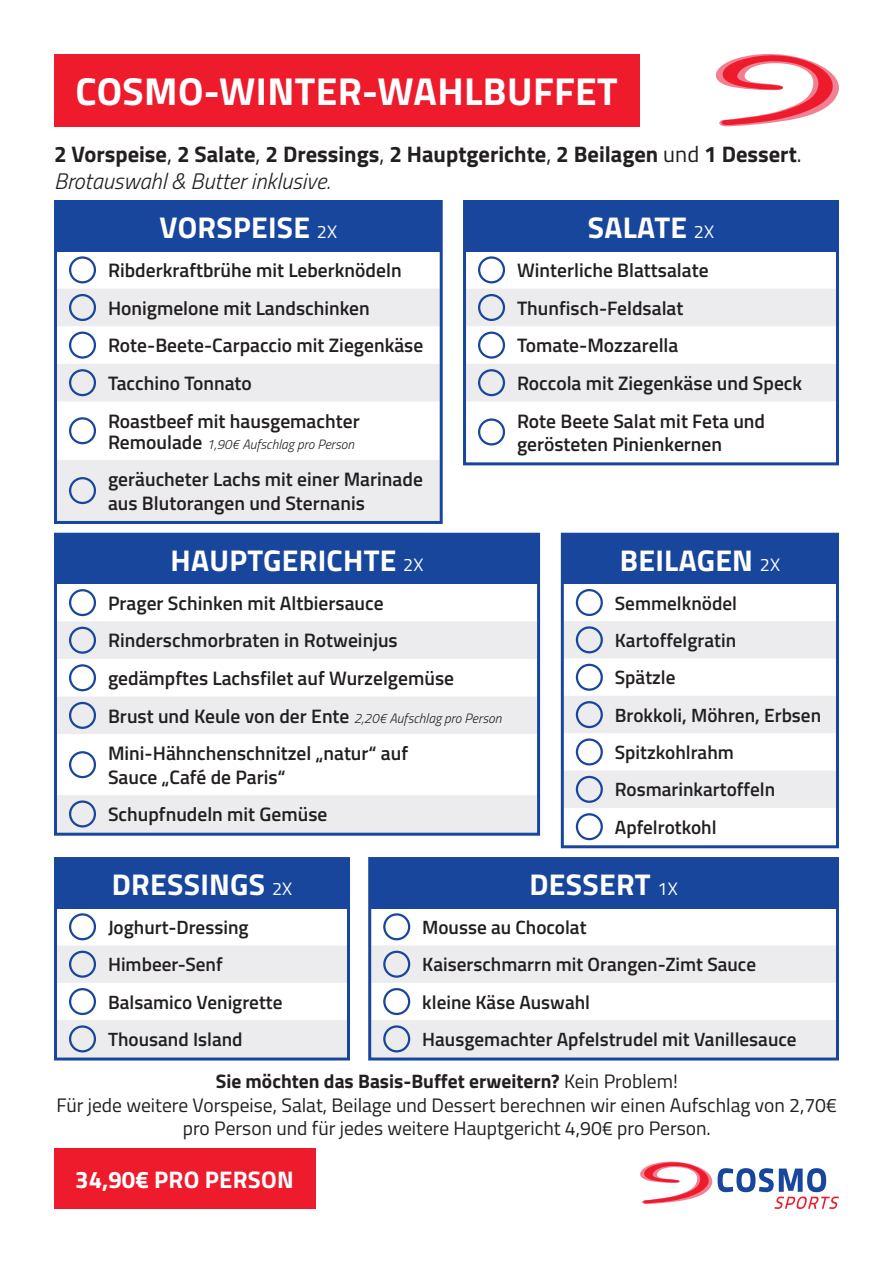
<style>
.page{position:relative;width:893px;height:1263px;background:#fff}
.page>*{position:absolute;margin:0;border:0;box-sizing:border-box;transform-origin:0 0}
.t1{font:700 39px "Titillium";letter-spacing:.01em;color:#fff}
.t2{font:700 30px "Titillium";letter-spacing:.01em;color:#fff}
.t3{font:700 24px "Titillium";letter-spacing:.01em;color:#fff}
.t4{font:700 22.5px/27px "Titillium";color:#231f20}
.t5{font:600 19.5px/37.7px "Titillium";color:#231f20}
.t6{font:19.5px/23.4px "Titillium";color:#231f20;text-align:center}
.t7{font:600 19.2px/37.3px "Titillium";color:#231f20}
.t8{font:italic 300 13.5px "Titillium";color:#231f20}
.s1{font-weight:400}
.s2{font-weight:300;font-style:italic}
.s3{font-weight:400;font-size:18px}
.s4{font-weight:600;font-style:normal;font-size:19.5px}
.s5{font-weight:300;font-style:italic;font-size:13.5px}
.s6{font-weight:700}
</style>
<div class="page">
<div style="left:54px;top:54px;width:585px;height:72px;background:#ee1b2d"></div>
<div style="left:54px;top:1148px;width:261px;height:61px;background:#ee1b2d"></div>
<div style="left:57px;top:203px;width:383px;height:48px;background:#18469d"></div>
<svg style="left:58px;top:289px;width:381px;height:231px;fill:#ececee"></svg>
<div style="left:69px;top:256px;width:27px;height:27px;border:2px solid #18469d;border-radius:50%"></div>
<div style="left:69px;top:294px;width:27px;height:27px;border:2px solid #18469d;border-radius:50%"></div>
<div style="left:69px;top:332px;width:27px;height:27px;border:2px solid #18469d;border-radius:50%"></div>
<div style="left:69px;top:369px;width:27px;height:27px;border:2px solid #18469d;border-radius:50%"></div>
<div style="left:69px;top:417px;width:27px;height:27px;border:2px solid #18469d;border-radius:50%"></div>
<div style="left:69px;top:477px;width:27px;height:27px;border:2px solid #18469d;border-radius:50%"></div>
<div style="left:54px;top:200px;width:389px;height:324px;border:3px solid #18469d"></div>
<svg style="left:640px;top:1161px;width:199px;height:48px"></svg>
<div style="left:466px;top:203px;width:370px;height:48px;background:#18469d"></div>
<svg style="left:467px;top:289px;width:368px;height:112px"></svg>
<div style="left:478px;top:256px;width:27px;height:27px;border:2px solid #18469d;border-radius:50%"></div>
<div style="left:478px;top:294px;width:27px;height:27px;border:2px solid #18469d;border-radius:50%"></div>
<div style="left:478px;top:332px;width:27px;height:27px;border:2px solid #18469d;border-radius:50%"></div>
<div style="left:478px;top:369px;width:27px;height:27px;border:2px solid #18469d;border-radius:50%"></div>
<div style="left:478px;top:418px;width:27px;height:27px;border:2px solid #18469d;border-radius:50%"></div>
<div style="left:463px;top:200px;width:376px;height:265px;border:3px solid #18469d"></div>
<div style="left:57px;top:536px;width:480px;height:48px;background:#18469d"></div>
<svg style="left:58px;top:621px;width:478px;height:211px;fill:#ececee"></svg>
<div style="left:69px;top:589px;width:27px;height:27px;border:2px solid #18469d;border-radius:50%"></div>
<div style="left:69px;top:627px;width:27px;height:27px;border:2px solid #18469d;border-radius:50%"></div>
<div style="left:69px;top:664px;width:27px;height:27px;border:2px solid #18469d;border-radius:50%"></div>
<div style="left:69px;top:702px;width:27px;height:27px;border:2px solid #18469d;border-radius:50%"></div>
<div style="left:69px;top:751px;width:27px;height:27px;border:2px solid #18469d;border-radius:50%"></div>
<div style="left:69px;top:800px;width:27px;height:27px;border:2px solid #18469d;border-radius:50%"></div>
<div style="left:54px;top:533px;width:486px;height:303px;border:3px solid #18469d"></div>
<div style="left:564px;top:536px;width:272px;height:48px;background:#18469d"></div>
<svg style="left:565px;top:621px;width:270px;height:187px;fill:#ececee"></svg>
<div style="left:576px;top:589px;width:27px;height:27px;border:2px solid #18469d;border-radius:50%"></div>
<div style="left:576px;top:626px;width:27px;height:27px;border:2px solid #18469d;border-radius:50%"></div>
<div style="left:576px;top:664px;width:27px;height:27px;border:2px solid #18469d;border-radius:50%"></div>
<div style="left:576px;top:701px;width:27px;height:27px;border:2px solid #18469d;border-radius:50%"></div>
<div style="left:576px;top:738px;width:27px;height:27px;border:2px solid #18469d;border-radius:50%"></div>
<div style="left:576px;top:776px;width:27px;height:27px;border:2px solid #18469d;border-radius:50%"></div>
<div style="left:576px;top:813px;width:27px;height:27px;border:2px solid #18469d;border-radius:50%"></div>
<div style="left:561px;top:533px;width:278px;height:315px;border:3px solid #18469d"></div>
<div style="left:57px;top:860px;width:290px;height:48px;background:#18469d"></div>
<svg style="left:58px;top:945px;width:288px;height:111px"></svg>
<div style="left:69px;top:913px;width:27px;height:27px;border:2px solid #18469d;border-radius:50%"></div>
<div style="left:69px;top:951px;width:27px;height:27px;border:2px solid #18469d;border-radius:50%"></div>
<div style="left:69px;top:988px;width:27px;height:27px;border:2px solid #18469d;border-radius:50%"></div>
<div style="left:69px;top:1025px;width:27px;height:27px;border:2px solid #18469d;border-radius:50%"></div>
<div style="left:54px;top:857px;width:296px;height:203px;border:3px solid #18469d"></div>
<div style="left:371px;top:860px;width:465px;height:48px;background:#18469d"></div>
<svg style="left:372px;top:945px;width:463px;height:111px;fill:#ececee"></svg>
<div style="left:383px;top:913px;width:27px;height:27px;border:2px solid #18469d;border-radius:50%"></div>
<div style="left:383px;top:951px;width:27px;height:27px;border:2px solid #18469d;border-radius:50%"></div>
<div style="left:383px;top:988px;width:27px;height:27px;border:2px solid #18469d;border-radius:50%"></div>
<div style="left:383px;top:1025px;width:27px;height:27px;border:2px solid #18469d;border-radius:50%"></div>
<div style="left:368px;top:857px;width:471px;height:203px;border:3px solid #18469d"></div>
<svg style="left:715px;top:54px;width:124px;height:72px"></svg>
<h1 class="t1" style="left:75px;top:61px;width:544px">COSMO-WINTER-WAHLBUFFET</h1>
<p class="t4" style="left:54px;top:139px;width:749px">2 Vorspeise<span class="s1">,</span> 2 Salate<span class="s1">,</span> 2 Dressings<span class="s1">,</span> 2 Hauptgerichte<span class="s1">,</span> 2 Beilagen <span class="s1">und</span> 1 Dessert<span class="s1">.<br></span><span class="s2">Brotauswahl &amp; Butter inklusive.</span></p>
<h2 class="t2" style="left:160px;top:205px;width:179px">VORSPEISE <span class="s3">2X</span></h2>
<p class="t5" style="left:108px;top:250px;width:317px">Ribderkraftbrühe mit Leberknödeln<br>Honigmelone mit Landschinken<br>Rote-Beete-Carpaccio mit Ziegenkäse<br>Tacchino Tonnato<br>Roastbeef mit hausgemachter</p>
<p class="t8" style="left:108px;top:434px;width:248px"><span class="s4">Remoulade</span> 1,90€ Aufschlag pro Person</p>
<p class="t5" style="left:108px;top:467px;width:316px;line-height:23.4px">geräucheter Lachs mit einer Marinade aus Blutorangen und Sternanis</p>
<h2 class="t2" style="left:588px;top:205px;width:128px">SALATE <span class="s3">2X</span></h2>
<p class="t5" style="left:517px;top:250px;width:287px">Winterliche Blattsalate<br>Thunfisch-Feldsalat<br>Tomate-Mozzarella<br>Roccola mit Ziegenkäse und Speck<br>Rote Beete Salat mit Feta und</p>
<p class="t5" style="left:517px;top:424px;width:207px">gerösteten Pinienkernen</p>
<h2 class="t2" style="left:171px;top:537px;width:254px">HAUPTGERICHTE <span class="s3">2X</span></h2>
<p class="t5" style="left:108px;top:583px;width:395px">Prager Schinken mit Altbiersauce Rinderschmorbraten in Rotweinjus gedämpftes Lachsfilet auf Wurzelgemüse Brust und Keule von der Ente <span class="s5">2,20€ Aufschlag pro Person </span>Mini-Hähnchenschnitzel „natur“ auf</p>
<p class="t5" style="left:108px;top:757px;width:221px">Sauce „Café de Paris“<br>Schupfnudeln mit Gemüse</p>
<h2 class="t2" style="left:620px;top:537px;width:162px">BEILAGEN <span class="s3">2X</span></h2>
<p class="t7" style="left:615px;top:583px;width:208px">Semmelknödel<br>Kartoffelgratin<br>Spätzle<br>Brokkoli, Möhren, Erbsen<br>Spitzkohlrahm<br>Rosmarinkartoffeln<br>Apfelrotkohl</p>
<h2 class="t2" style="left:112px;top:862px;width:182px">DRESSINGS <span class="s3">2X</span></h2>
<p class="t7" style="left:108px;top:907px;width:176px">Joghurt-Dressing<br>Himbeer-Senf<br>Balsamico Venigrette<br>Thousand Island</p>
<h2 class="t2" style="left:530px;top:862px;width:150px">DESSERT <span class="s3">1X</span></h2>
<p class="t7" style="left:422px;top:907px;width:376px">Mousse au Chocolat<br>Kaiserschmarrn mit Orangen-Zimt Sauce kleine Käse Auswahl<br>Hausgemachter Apfelstrudel mit Vanillesauce</p>
<p class="t6" style="left:57px;top:1069px;width:782px"><span class="s6">Sie möchten das Basis-Buffet erweitern?</span> Kein Problem!<br>Für jede weitere Vorspeise, Salat, Beilage und Dessert berechnen wir einen Aufschlag von 2,70€ pro Person und für jedes weitere Hauptgericht 4,90€ pro Person.</p>
<p class="t3" style="left:75px;top:1161px;width:220px">34,90€ PRO PERSON</p>
</div>
